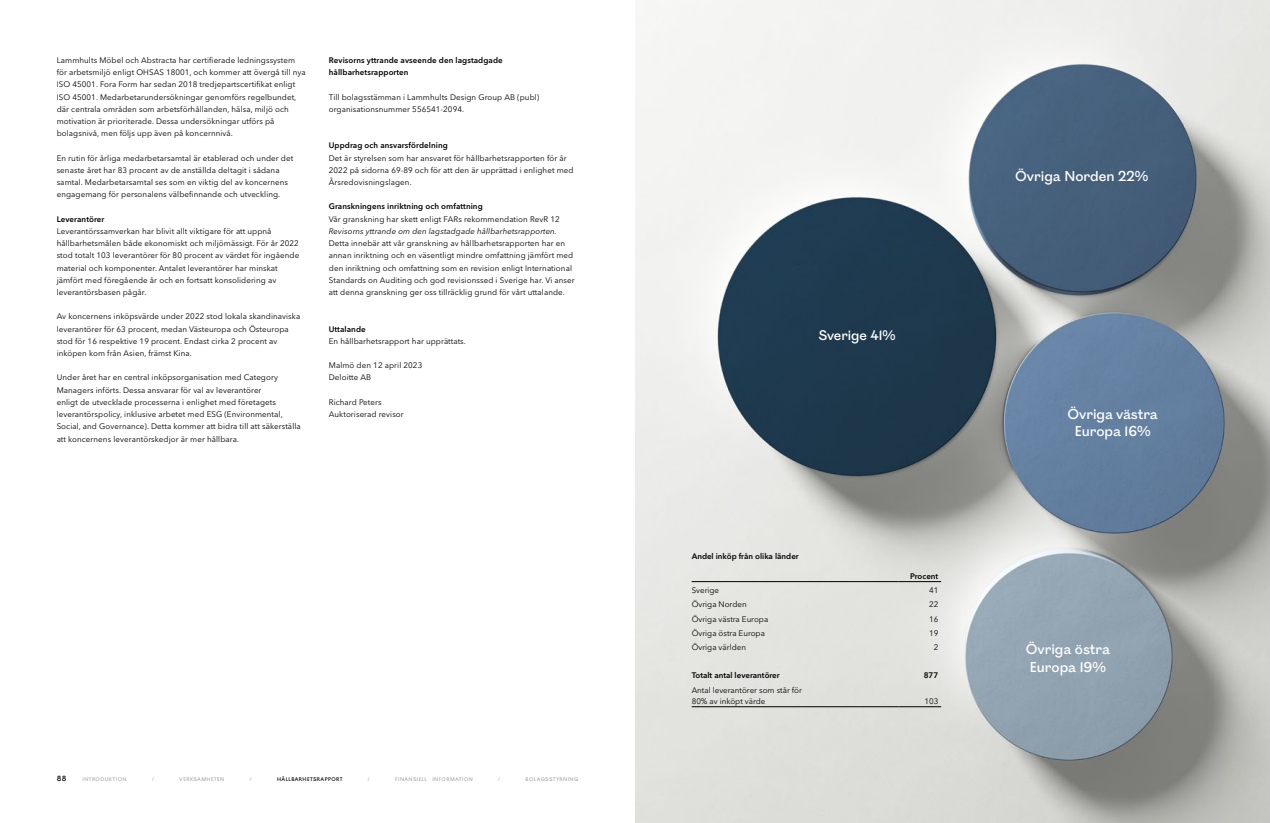
<style>
.page{position:relative;width:1270px;height:823px;background:#fff}
.page>*{position:absolute;margin:0;border:0;box-sizing:border-box;transform-origin:0 0}
.t1{font:13.4px/17.6px "Ostia Antica";color:#fff;text-align:center}
.t2{font:13px "Ostia Antica";color:#fff}
.t3{font:8px/12.2px "Avenir Next LT Pro";letter-spacing:.01em;color:#000}
.t4{font:600 8px/12.2px "Avenir Next LT Pro";letter-spacing:.01em;color:#000}
.t5{font:italic 8px "Avenir Next LT Pro";letter-spacing:.01em;color:#000}
.t6{font:7px "Ostia Antica";color:#000}
.t7{font:5px "Ostia Antica";letter-spacing:.08em;color:#a8aaad}
.t8{font:5px "Ostia Antica";letter-spacing:.08em;color:#000}
</style>
<div class="page">
<img style="left:635px;top:0;width:635px;height:822px">
<hr style="left:692px;top:581px;width:207px;height:1px;background:#000">
<hr style="left:899px;top:581px;width:42px;height:1px;background:#000">
<hr style="left:692px;top:706px;width:207px;height:1px;background:#000">
<hr style="left:899px;top:706px;width:42px;height:1px;background:#000">
<p class="t3" style="left:57px;top:54px;width:251px">Lammhults Möbel och Abstracta har certifierade ledningssystem för arbetsmiljö enligt OHSAS 18001, och kommer att övergå till nya ISO 45001. Fora Form har sedan 2018 tredjepartscertifikat enligt ISO 45001. Medarbetarundersökningar genomförs regelbundet, där centrala områden som arbetsförhållanden, hälsa, miljö och motivation är prioriterade. Dessa undersökningar utförs på bolagsnivå, men följs upp även på koncernnivå.</p>
<p class="t3" style="left:57px;top:151px;width:238px">En rutin för årliga medarbetarsamtal är etablerad och under det senaste året har 83 procent av de anställda deltagit i sådana samtal. Medarbetarsamtal ses som en viktig del av koncernens engagemang för personalens välbefinnande och utveckling.</p>
<p class="t4" style="left:57px;top:212px;width:49px">Leverantörer</p>
<p class="t3" style="left:57px;top:225px;width:244px">Leverantörssamverkan har blivit allt viktigare för att uppnå hållbarhetsmålen både ekonomiskt och miljömässigt. För år 2022 stod totalt 103 leverantörer för 80 procent av värdet för ingående material och komponenter. Antalet leverantörer har minskat jämfört med föregående år och en fortsatt konsolidering av leverantörsbasen pågår.</p>
<p class="t3" style="left:57px;top:310px;width:245px">Av koncernens inköpsvärde under 2022 stod lokala skandinaviska leverantörer för 63 procent, medan Västeuropa och Östeuropa stod för 16 respektive 19 procent. Endast cirka 2 procent av inköpen kom från Asien, främst Kina.</p>
<p class="t3" style="left:57px;top:371px;width:246px">Under året har en central inköpsorganisation med Category Managers införts. Dessa ansvarar för val av leverantörer<br>enligt de utvecklade processerna i enlighet med företagets leverantörspolicy, inklusive arbetet med ESG (Environmental, Social, and Governance). Detta kommer att bidra till att säkerställa att koncernens leverantörskedjor är mer hållbara.</p>
<p class="t4" style="left:329px;top:54px;width:175px">Revisorns yttrande avseende den lagstadgade hållbarhetsrapporten</p>
<p class="t3" style="left:329px;top:90px;width:212px">Till bolagsstämman i Lammhults Design Group AB (publ) organisationsnummer 556541-2094.</p>
<p class="t4" style="left:329px;top:139px;width:121px">Uppdrag och ansvarsfördelning</p>
<p class="t3" style="left:329px;top:151px;width:246px">Det är styrelsen som har ansvaret för hållbarhetsrapporten för år<br>2022 på sidorna 69-89 och för att den är upprättad i enlighet med<br>Årsredovisningslagen.</p>
<p class="t4" style="left:329px;top:200px;width:155px">Granskningens inriktning och omfattning</p>
<p class="t3" style="left:329px;top:212px;width:232px">Vår granskning har skett enligt FARs rekommendation RevR 12</p>
<p class="t5" style="left:329px;top:226px;width:230px">Revisorns yttrande om den lagstadgade hållbarhetsrapporten.</p>
<p class="t3" style="left:329px;top:237px;width:247px">Detta innebär att vår granskning av hållbarhetsrapporten har en annan inriktning och en väsentligt mindre omfattning jämfört med den inriktning och omfattning som en revision enligt International Standards on Auditing och god revisionssed i Sverige har. Vi anser att denna granskning ger oss tillräcklig grund för vårt uttalande.</p>
<p class="t4" style="left:329px;top:322px;width:38px">Uttalande</p>
<p class="t3" style="left:329px;top:334px;width:139px">En hållbarhetsrapport har upprättats.</p>
<p class="t3" style="left:329px;top:359px;width:95px">Malmö den 12 april 2023<br>Deloitte AB</p>
<p class="t3" style="left:329px;top:395px;width:76px">Richard Peters<br>Auktoriserad revisor</p>
<p class="t6" style="left:57px;top:774px;width:11px">88</p>
<p class="t7" style="left:82px;top:776px;width:46px">INTRODUKTION</p>
<p class="t7" style="left:152px;top:776px;width:3px">/</p>
<p class="t7" style="left:179px;top:776px;width:47px">VERKSAMHETEN</p>
<p class="t7" style="left:250px;top:776px;width:3px">/</p>
<p class="t8" style="left:277px;top:776px;width:67px">HÅLLBARHETSRAPPORT</p>
<p class="t7" style="left:368px;top:776px;width:3px">/</p>
<p class="t7" style="left:395px;top:776px;width:79px">FINANSIELL INFORMATION</p>
<p class="t7" style="left:498px;top:776px;width:3px">/</p>
<p class="t7" style="left:526px;top:776px;width:54px">BOLAGSSTYRNING</p>
<h2 class="t2" style="left:819px;top:327px;width:78px">Sverige 41%</h2>
<p class="t4" style="left:692px;top:550px;width:109px">Andel inköp från olika länder</p>
<p class="t4" style="left:910px;top:569px;width:30px">Procent</p>
<p class="t3" style="left:692px;top:584px;width:29px">Sverige</p>
<p class="t3" style="left:929px;top:584px;width:11px">41</p>
<p class="t3" style="left:692px;top:598px;width:56px">Övriga Norden</p>
<p class="t3" style="left:929px;top:598px;width:11px">22</p>
<p class="t3" style="left:692px;top:612px;width:78px">Övriga västra Europa</p>
<p class="t3" style="left:929px;top:612px;width:11px">16</p>
<p class="t3" style="left:692px;top:626px;width:75px">Övriga östra Europa</p>
<p class="t3" style="left:929px;top:626px;width:11px">19</p>
<p class="t3" style="left:692px;top:640px;width:56px">Övriga världen</p>
<p class="t3" style="left:934px;top:640px;width:6px">2</p>
<p class="t4" style="left:692px;top:669px;width:90px">Totalt antal leverantörer</p>
<p class="t4" style="left:924px;top:669px;width:16px">877</p>
<p class="t3" style="left:692px;top:684px;width:112px;line-height:11px">Antal leverantörer som står för<br>80% av inköpt värde</p>
<p class="t3" style="left:924px;top:694px;width:15px">103</p>
<h1 class="t1" style="left:1015px;top:168px;width:135px">Övriga Norden 22%</h1>
<h1 class="t1" style="left:1067px;top:405px;width:92px">Övriga västra<br>Europa 16%</h1>
<h1 class="t1" style="left:1026px;top:640px;width:86px">Övriga östra<br>Europa 19%</h1>
</div>
